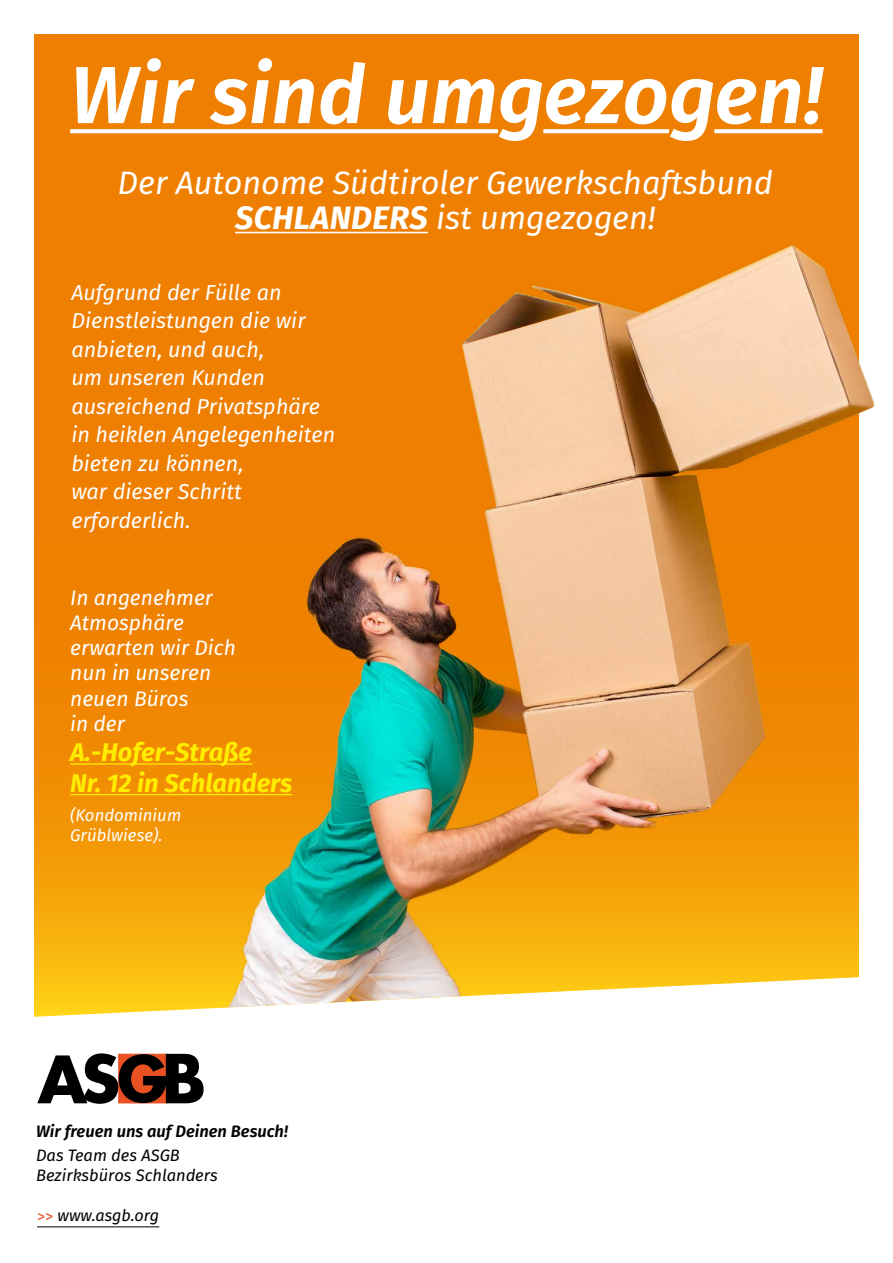
<style>
.page{position:relative;width:893px;height:1263px;background:#fff}
.page>*{position:absolute;margin:0;border:0;box-sizing:border-box;transform-origin:0 0}
.t1{font:italic 600 81px "Fira Sans";color:#fff}
.t2{font:700 63.45px "Futura";color:#000}
.t3{font:700 62.55px "Futura";color:#000}
.t4{font:italic 32.4px/35.1px "Fira Sans";color:#fff;text-align:center}
.t5{font:italic 700 25.5px/30.6px "Fira Sans";color:#ffed00}
.t6{font:italic 21.6px/28.5px "Fira Sans";color:#fff}
.t7{font:italic 21px/25.2px "Fira Sans";color:#fff}
.t8{font:italic 16.8px/20.1px "Fira Sans";color:#fff}
.t9{font:italic 16.5px/19.8px "Fira Sans";color:#000}
.t10{font:italic 600 16.5px "Fira Sans";color:#000}
.t11{font:italic 16.2px "Fira Sans";color:#000}
.t12{font:4.95px/4.9px "Futura";color:#000}
.s1{font-weight:700}
.s2{font-size:60.9px}
.s3{font-size:65.7px}
.s4{font-size:61.65px}
.s5{font-size:61.05px}
.s6{font-size:64.95px}
.s7{font-style:normal;color:#e95123}
</style>
<div class="page">
<div style="left:34px;top:34px;width:825px;height:29px;background:#ef7f00"></div>
<img style="left:34px;top:63px;width:825px;height:954px">
<img style="left:342px;top:63px;width:533px;height:519px">
<div style="left:553px;top:1003px;width:340px;height:260px;background:#fff"></div>
<svg style="left:70px;top:129px;width:428px;height:4px"></svg>
<svg style="left:543px;top:129px;width:126px;height:4px"></svg>
<svg style="left:714px;top:129px;width:108px;height:4px"></svg>
<hr style="left:235px;top:232px;width:193px;height:1px;background:#fff">
<hr style="left:70px;top:763px;width:182px;height:2px;background:#ffed00">
<hr style="left:70px;top:794px;width:222px;height:1px;background:#ffed00">
<div style="left:118px;top:1054px;width:49px;height:49px;background:#e95123;border:1px solid #e95123"></div>
<hr style="left:37px;top:1226px;width:122px;height:1px;background:#000">
<h1 class="t1" style="left:70px;top:38px;width:754px">Wir sind umgezogen!</h1>
<h3 class="t4" style="left:118px;top:168px;width:657px">Der Autonome Südtiroler Gewerkschaftsbund<br><span class="s1">SCHLANDERS</span> ist umgezogen!</h3>
<p class="t6" style="left:71px;top:280px;width:265px">Aufgrund der Fülle an<br>Dienstleistungen die wir anbieten, und auch,<br>um unseren Kunden ausreichend Privatsphäre in heiklen Angelegenheiten bieten zu können,<br>war dieser Schritt erforderlich.</p>
<p class="t7" style="left:70px;top:586px;width:167px">In angenehmer<br>Atmosphäre erwarten wir Dich nun in unseren neuen Büros<br>in der</p>
<p class="t5" style="left:70px;top:739px;width:223px">A.-Hofer-Straße<br>Nr. 12 in Schlanders</p>
<p class="t8" style="left:70px;top:806px;width:113px">(Kondominium<br>Grüblwiese).</p>
<h2 class="t2" style="left:38px;top:1035px;width:170px">AS<span class="s2">G</span><span class="s3">B</span></h2>
<p class="t10" style="left:36px;top:1120px;width:253px">Wir freuen uns auf Deinen Besuch!</p>
<p class="t9" style="left:36px;top:1147px;width:183px">Das Team des ASGB<br>Bezirksbüros Schlanders</p>
<p class="t12" style="left:120px;top:1124px;width:42px">HKS 10 N - mattes<br>Papier</p>
<h3 class="t3" style="left:38px;top:1189px;width:169px">A<span class="s4">S</span><span class="s5">G</span><span class="s6">B</span></h3>
<p class="t11" style="left:37px;top:1204px;width:124px"><span class="s7">&gt;&gt;</span> www.asgb.org</p>
</div>
